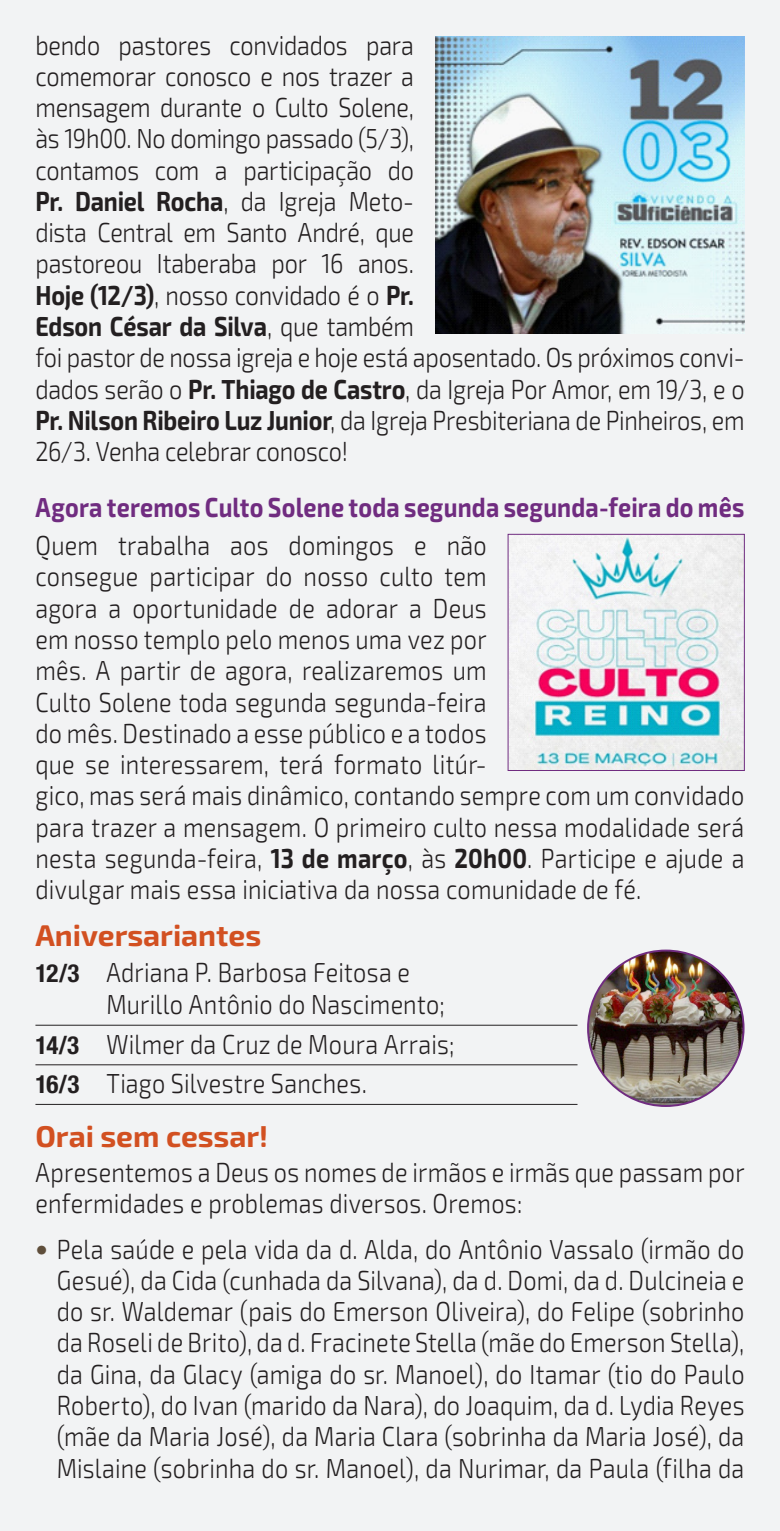
<style>
.page{position:relative;width:780px;height:1531px;background:#f2f3f4}
.page>*{position:absolute;margin:0;border:0;box-sizing:border-box;transform-origin:0 0}
.Títulos{font:700 30px "Exo 2";color:#d25021}
.Texto_12{font:300 27.5px/31.2px "Exo 2";letter-spacing:.005em;color:#231f20;scale:.85 1}
.Texto_12_Bullets{font:300 27.5px/31.2px "Exo 2";letter-spacing:.005em;color:#231f20;text-align:justify;scale:.85 1}
.Aniversariantes{font:300 27.5px/32.5px "Exo 2";letter-spacing:.01em;color:#231f20;scale:.85 1}
.Avisos_-_Bold{font:700 27.5px "Exo 2";letter-spacing:.01em;color:#702c80;scale:.85 1}
.s1{font-weight:700}
.s2{font-family:"Helvetica Neue LT Std";font-weight:700;font-stretch:condensed;font-size:25px}
.s3{font-family:"Helvetica Neue LT Std";font-weight:700;font-stretch:condensed;font-size:25px;color:#5f4e3b}
</style>
<div class="page">
<hr style="left:35px;top:1025px;width:542px;height:1px;background:#231f20">
<hr style="left:35px;top:1064px;width:542px;height:1px;background:#231f20">
<hr style="left:35px;top:1104px;width:542px;height:1px;background:#231f20">
<img style="left:588px;top:950px;width:155px;height:156px;border-radius:78px">
<img style="left:511px;top:536px;width:231px;height:233px">
<div style="left:508px;top:534px;width:236px;height:237px;border:1px solid #702c80"></div>
<img style="left:436px;top:36px;width:308px;height:297px">
<p class="Texto_12" style="left:35px;top:30px;width:835px">bendo pastores convidados para<br>comemorar conosco e nos trazer a<br>mensagem durante o Culto Solene,<br>às 19h00. No domingo passado (5/3),<br>contamos com a participação do<br><span class="s1">Pr. Daniel Rocha</span>, da Igreja Meto-<br>dista Central em Santo André, que<br>pastoreou Itaberaba por 16 anos.<br><span class="s1">Hoje (12/3)</span>, nosso convidado é o <span class="s1">Pr.<br>Edson César da Silva</span>, que também<br>foi pastor de nossa igreja e hoje está aposentado. Os próximos convi&shy;dados serão o <span class="s1">Pr. Thiago de Castro</span>, da Igreja Por Amor, em 19/3, e o <span class="s1">Pr. Nilson Ribeiro Luz Junior</span>, da Igreja Presbiteriana de Pinheiros, em 26/3. Venha celebrar conosco!</p>
<p class="Avisos_-_Bold" style="left:35px;top:491px;width:835px">Agora teremos Culto Solene toda segunda segunda-feira do mês</p>
<p class="Texto_12" style="left:35px;top:530px;width:835px">Quem trabalha aos domingos e não<br>consegue participar do nosso culto tem<br>agora a oportunidade de adorar a Deus<br>em nosso templo pelo menos uma vez por<br>mês. A partir de agora, realizaremos um<br>Culto Solene toda segunda segunda-feira<br>do mês. Destinado a esse público e a todos<br>que se interessarem, terá formato litúr-<br>gico, mas será mais dinâmico, contando sempre com um convidado para trazer a mensagem. O primeiro culto nessa modalidade será nesta segunda-feira, <span class="s1">13 de março</span>, às <span class="s1">20h00</span>. Participe e ajude a divulgar mais essa iniciativa da nossa comunidade de fé.</p>
<p class="Títulos" style="left:35px;top:917px;width:227px">Aniversariantes</p>
<p class="Aniversariantes" style="left:106px;top:956px;width:399px;text-indent:-71px"><span class="s2">12/3</span> Adriana P. Barbosa Feitosa e<br>Murillo Antônio do Nascimento;</p>
<p class="Aniversariantes" style="left:35px;top:1028px;width:494px"><span class="s2">14/3</span> Wilmer da Cruz de Moura Arrais;</p>
<p class="Aniversariantes" style="left:35px;top:1068px;width:391px"><span class="s2">16/3</span> Tiago Silvestre Sanches.</p>
<p class="Títulos" style="left:35px;top:1119px;width:234px">Orai sem cessar!</p>
<p class="Texto_12" style="left:35px;top:1157px;width:835px">Apresentemos a Deus os nomes de irmãos e irmãs que passam por enfermidades e problemas diversos. Oremos:</p>
<p class="Texto_12_Bullets" style="left:57px;top:1234px;width:810px;text-indent:-21px"><span class="s3">•</span> Pela saúde e pela vida da d. Alda, do Antônio Vassalo (irmão do Gesué), da Cida (cunhada da Silvana), da d. Domi, da d. Dulcineia e do sr. Waldemar (pais do Emerson Oliveira), do Felipe (sobrinho da Roseli de Brito), da d. Fracinete Stella (mãe do Emerson Stella), da Gina, da Glacy (amiga do sr. Manoel), do Itamar (tio do Paulo Roberto), do Ivan (marido da Nara), do Joaquim, da d. Lydia Reyes (mãe da Maria José), da Maria Clara (sobrinha da Maria José), da Mislaine (sobrinha do sr. Manoel), da Nurimar, da Paula (filha da</p>
</div>
